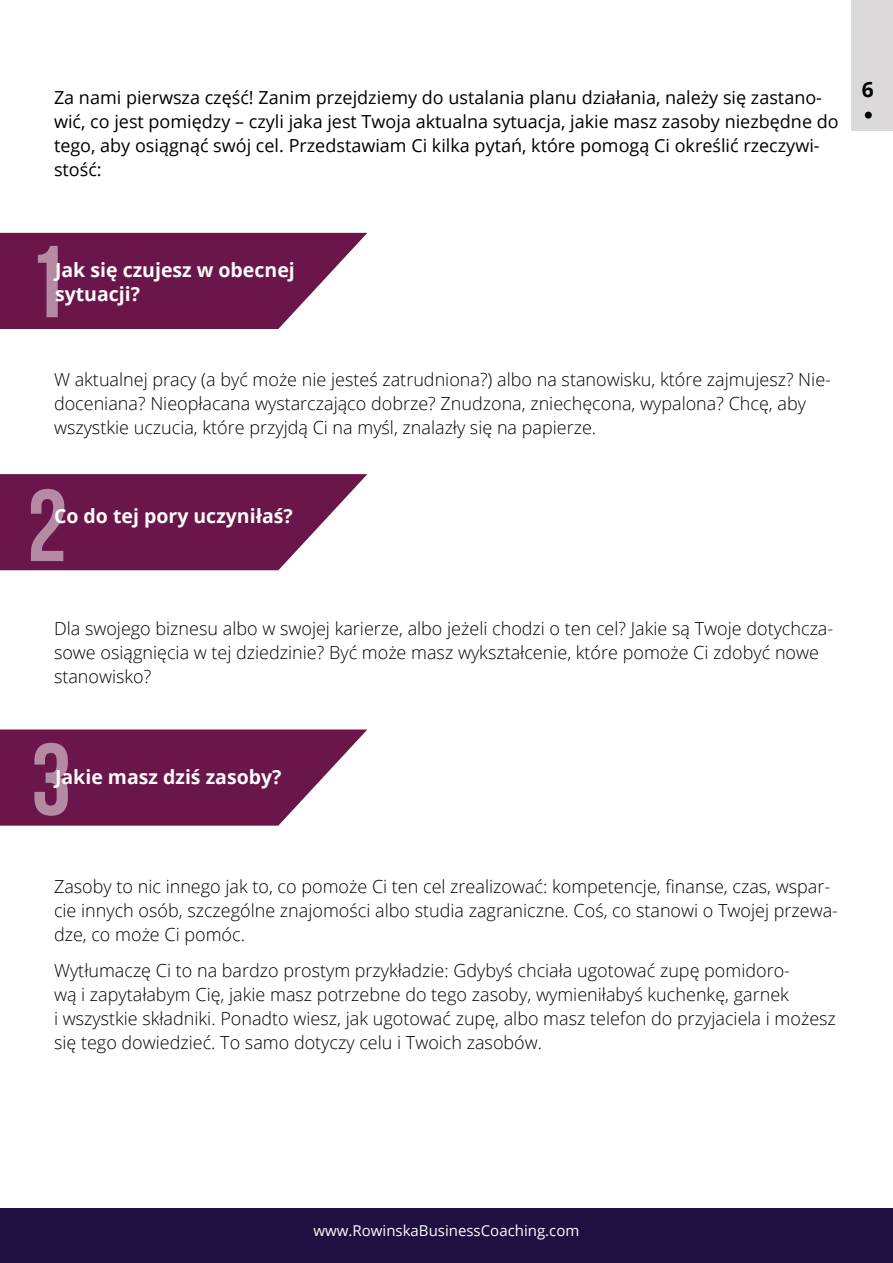
<style>
.page{position:relative;width:893px;height:1263px;background:#fff}
.page>*{position:absolute;margin:0;border:0;box-sizing:border-box;transform-origin:0 0}
.t1{font:700 102px "Bebas Neue";color:#fff}
.t2{font:700 21px "Open Sans";color:#000}
.t3{font:700 19.5px/24px "Open Sans";color:#fcfcfc}
.t4{font:300 18px/24px "Open Sans";color:#000}
.t5{font:18px/24px "Open Sans";color:#000}
.t6{font:15px "Open Sans";color:#fcfcfc}
</style>
<div class="page">
<div style="left:0;top:1208px;width:893px;height:55px;background:#201041"></div>
<svg style="left:0;top:474px;width:367px;height:96px;background:#7c325f"></svg>
<svg style="left:0;top:233px;width:367px;height:96px;background:#7b325f"></svg>
<div style="left:851px;top:0;width:42px;height:130px;background:#dcd9da"></div>
<div style="left:865px;top:112px;width:7px;height:7px;background:#000;border-radius:50%"></div>
<svg style="left:0;top:729px;width:367px;height:97px;background:#7d3361"></svg>
<p class="t5" style="left:54px;top:85px;width:786px">Za nami pierwsza część! Zanim przejdziemy do ustalania planu działania, należy się zastano&shy;wić, co jest pomiędzy – czyli jaka jest Twoja aktualna sytuacja, jakie masz zasoby niezbędne do tego, aby osiągnąć swój cel. Przedstawiam Ci kilka pytań, które pomogą Ci określić rzeczywi&shy;stość:</p>
<p class="t2" style="left:862px;top:74px;width:13px">6</p>
<h1 class="t1" style="left:27px;top:226px;width:42px">1</h1>
<p class="t3" style="left:55px;top:257px;width:241px">Jak się czujesz w obecnej sytuacji?</p>
<p class="t4" style="left:54px;top:367px;width:778px">W aktualnej pracy (a być może nie jesteś zatrudniona?) albo na stanowisku, które zajmujesz? Nie&shy;doceniana? Nieopłacana wystarczająco dobrze? Znudzona, zniechęcona, wypalona? Chcę, aby wszystkie uczucia, które przyjdą Ci na myśl, znalazły się na papierze.</p>
<h1 class="t1" style="left:27px;top:470px;width:42px">2</h1>
<p class="t3" style="left:54px;top:503px;width:240px">Co do tej pory uczyniłaś?</p>
<p class="t4" style="left:54px;top:616px;width:781px">Dla swojego biznesu albo w swojej karierze, albo jeżeli chodzi o ten cel? Jakie są Twoje dotychcza&shy;sowe osiągnięcia w tej dziedzinie? Być może masz wykształcenie, które pomoże Ci zdobyć nowe stanowisko?</p>
<h1 class="t1" style="left:31px;top:724px;width:42px">3</h1>
<p class="t3" style="left:55px;top:764px;width:228px">Jakie masz dziś zasoby?</p>
<p class="t4" style="left:54px;top:874px;width:785px">Zasoby to nic innego jak to, co pomoże Ci ten cel zrealizować: kompetencje, finanse, czas, wspar&shy;cie innych osób, szczególne znajomości albo studia zagraniczne. Coś, co stanowi o Twojej przewa&shy;dze, co może Ci pomóc.</p>
<p class="t4" style="left:54px;top:958px;width:783px">Wytłumaczę Ci to na bardzo prostym przykładzie: Gdybyś chciała ugotować zupę pomidoro-<br>wą i zapytałabym Cię, jakie masz potrzebne do tego zasoby, wymieniłabyś kuchenkę, garnek<br>i wszystkie składniki. Ponadto wiesz, jak ugotować zupę, albo masz telefon do przyjaciela i możesz się tego dowiedzieć. To samo dotyczy celu i Twoich zasobów.</p>
<p class="t6" style="left:314px;top:1220px;width:267px">www.RowinskaBusinessCoaching.com</p>
</div>
